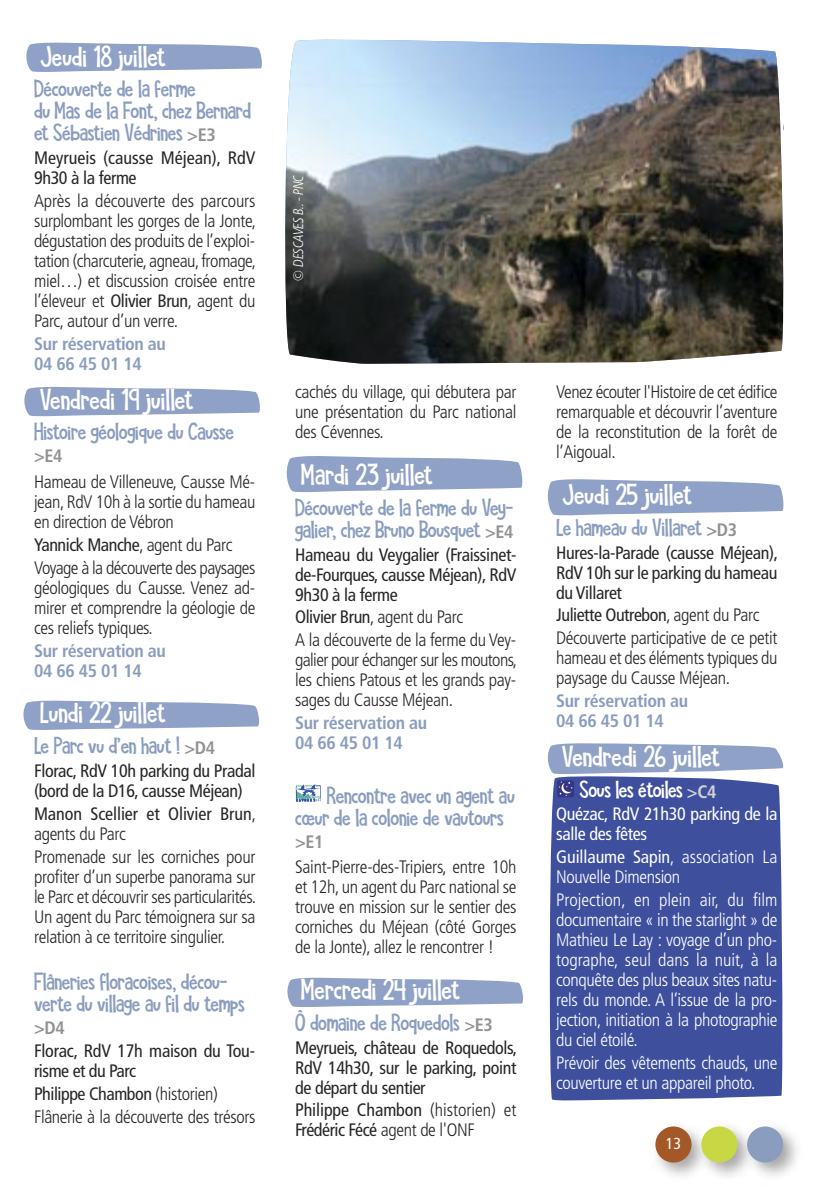
<style>
.page{position:relative;width:840px;height:1191px;background:#fff}
.page>*{position:absolute;margin:0;border:0;box-sizing:border-box;transform-origin:0 0}
.t1{font:22px "KG She Persisted";color:#fff}
.t2{font:300 condensed 18px/20px "Frutiger LT Std";letter-spacing:-.02em;color:#272526;text-align:justify}
.t3{font:condensed 18px/20px "Frutiger LT Std";letter-spacing:-.02em;color:#272526}
.t4{font:300 condensed 18px/20px "Frutiger LT Std";letter-spacing:-.02em;color:#fff}
.t5{font:18px/22px "KG She Persisted";letter-spacing:-.02em;color:#8a9dbf}
.t6{font:700 condensed 18px/20px "Frutiger LT Std";letter-spacing:-.02em;color:#8a9dbf}
.t7{font:condensed 18px/20px "Frutiger LT Std";letter-spacing:-.02em;color:#fff}
.t8{font:condensed 18px/20px "Frutiger LT Std";color:#272526}
.t9{font:18px "KG She Persisted";letter-spacing:-.02em;color:#fff}
.t10{font:condensed 16px "Frutiger LT Std";color:#fff}
.t11{font:italic 300 condensed 14px "Frutiger Neue LTW1 G";letter-spacing:-.01em;color:#fff}
.s1{font-family:"Frutiger LT Std";font-weight:700;font-stretch:condensed;color:#939293}
.s2{font-weight:400}
.s3{font-weight:300}
.s4{font-family:"Frutiger LT Std";font-weight:700;font-stretch:condensed;color:#d4d3d4}
</style>
<div class="page">
<svg style="left:23px;top:700px;width:236px;height:30px;background:#9eaece"></svg>
<div style="left:549px;top:776px;width:234px;height:325px;background:#3e4f9e"></div>
<svg style="left:26px;top:42px;width:236px;height:30px;background:#9eaece"></svg>
<svg style="left:24px;top:386px;width:236px;height:31px;background:#a2b1cf"></svg>
<svg style="left:286px;top:456px;width:237px;height:37px;background:#9faece"></svg>
<svg style="left:287px;top:977px;width:236px;height:30px;background:#9eaece"></svg>
<svg style="left:547px;top:479px;width:237px;height:37px;background:#9faece"></svg>
<svg style="left:547px;top:743px;width:237px;height:31px;background:#9faece"></svg>
<svg style="left:295px;top:784px;width:25px;height:18px"></svg>
<div style="left:557px;top:780px;width:16px;height:17px;background:#343585;border-radius:2px"></div>
<svg style="left:559px;top:781px;width:13px;height:15px"></svg>
<img style="left:655px;top:1126px;width:142px;height:51px">
<div style="left:746px;top:1126px;width:36px;height:36px;background:#8a9dbf;border-radius:50%"></div>
<div style="left:701px;top:1126px;width:36px;height:36px;background:#c8d845;border-radius:50%"></div>
<div style="left:655px;top:1126px;width:36px;height:36px;background:#a55827;border-radius:50%"></div>
<img style="left:285px;top:40px;width:499px;height:324px">
<p class="t1" style="left:40px;top:46px;width:127px">Jeudi 18 juillet</p>
<p class="t5" style="left:34px;top:80px;width:218px">Découverte de la ferme<br>du Mas de la Font, chez Bernard et Sébastien Védrines <span class="s1">&gt;E3</span></p>
<p class="t8" style="left:34px;top:149px;width:223px">Meyrueis (causse Méjean), RdV<br>9h30 à la ferme</p>
<p class="t2" style="left:34px;top:192px;width:223px">Après la découverte des parcours surplombant les gorges de la Jonte, dégustation des produits de l’exploi&shy;tation (charcuterie, agneau, fromage, miel…) et discussion croisée entre l’éleveur et <span class="s2">Olivier Brun</span>, agent du Parc, autour d’un verre.</p>
<p class="t6" style="left:34px;top:335px;width:133px">Sur réservation au<br>04 66 45 01 14</p>
<p class="t1" style="left:40px;top:389px;width:155px">Vendredi 19 juillet</p>
<p class="t5" style="left:34px;top:423px;width:201px">Histoire géologique du Causse <span class="s1">&gt;E4</span></p>
<p class="t2" style="left:34px;top:473px;width:223px">Hameau de Villeneuve, Causse Mé&shy;jean, RdV 10h à la sortie du hameau en direction de Vébron</p>
<p class="t3" style="left:34px;top:536px;width:200px">Yannick Manche<span class="s3">, agent du Parc</span></p>
<p class="t2" style="left:34px;top:559px;width:223px">Voyage à la découverte des paysages géologiques du Causse. Venez ad&shy;mirer et comprendre la géologie de ces reliefs typiques.</p>
<p class="t6" style="left:34px;top:642px;width:133px">Sur réservation au<br>04 66 45 01 14</p>
<p class="t1" style="left:40px;top:703px;width:127px">Lundi 22 juillet</p>
<p class="t5" style="left:34px;top:736px;width:183px">Le Parc vu d’en haut ! <span class="s1">&gt;D4</span></p>
<p class="t3" style="left:34px;top:762px;width:223px">Florac, RdV 10h parking du Pradal (bord de la D16, causse Méjean)</p>
<p class="t3" style="left:34px;top:805px;width:223px">Manon Scellier et Olivier Brun<span class="s3">, agents du Parc</span></p>
<p class="t2" style="left:34px;top:847px;width:223px">Promenade sur les corniches pour profiter d’un superbe panorama sur le Parc et découvrir ses particularités.<br>Un agent du Parc témoignera sur sa relation à ce territoire singulier.</p>
<p class="t5" style="left:34px;top:972px;width:212px">Flâneries floracoises, décou&shy;verte du village au fil du temps <span class="s1">&gt;D4</span></p>
<p class="t3" style="left:34px;top:1042px;width:222px">Florac, RdV 17h maison du Tou&shy;risme et du Parc</p>
<p class="t3" style="left:34px;top:1085px;width:185px">Philippe Chambon <span class="s3">(historien)</span></p>
<p class="t2" style="left:34px;top:1108px;width:223px">Flânerie à la découverte des trésors</p>
<p class="t11" style="left:290px;top:282px;width:108px;rotate:-90deg">© DESCAVES B.. - PNC</p>
<p class="t2" style="left:295px;top:383px;width:223px">cachés du village, qui débutera par une présentation du Parc national des Cévennes.</p>
<p class="t1" style="left:300px;top:465px;width:133px">Mardi 23 juillet</p>
<p class="t5" style="left:295px;top:498px;width:220px">Découverte de la ferme du Vey&shy;galier, chez Bruno Bousquet <span class="s1">&gt;E4</span></p>
<p class="t3" style="left:295px;top:546px;width:223px;text-align:justify">Hameau du Veygalier (Fraissinet&shy;de-Fourques, causse Méjean), RdV 9h30 à la ferme</p>
<p class="t2" style="left:295px;top:608px;width:169px"><span class="s2">Olivier Brun</span>, agent du Parc</p>
<p class="t2" style="left:295px;top:631px;width:223px">A la découverte de la ferme du Vey&shy;galier pour échanger sur les moutons, les chiens Patous et les grands pay&shy;sages du Causse Méjean.</p>
<p class="t6" style="left:295px;top:714px;width:133px">Sur réservation au<br>04 66 45 01 14</p>
<p class="t5" style="left:295px;top:786px;width:221px;text-indent:32px">Rencontre avec un agent au cœur de la colonie de vautours <span class="s1">&gt;E1</span></p>
<p class="t2" style="left:295px;top:858px;width:223px">Saint-Pierre-des-Tripiers, entre 10h et 12h, un agent du Parc national se trouve en mission sur le sentier des corniches du Méjean (côté Gorges de la Jonte), allez le rencontrer !</p>
<p class="t1" style="left:300px;top:980px;width:161px">Mercredi 24 juillet</p>
<p class="t5" style="left:295px;top:1013px;width:199px">Ô domaine de Roquedols <span class="s1">&gt;E3</span></p>
<p class="t3" style="left:295px;top:1038px;width:223px;text-align:justify">Meyrueis, château de Roquedols, RdV 14h30, sur le parking, point de départ du sentier</p>
<p class="t3" style="left:295px;top:1101px;width:223px">Philippe Chambon <span class="s3">(historien) et<br></span>Frédéric Fécé <span class="s3">agent de l'ONF</span></p>
<p class="t2" style="left:556px;top:383px;width:223px">Venez écouter l'Histoire de cet édifice remarquable et découvrir l’aventure de la reconstitution de la forêt de l’Aigoual.</p>
<p class="t1" style="left:561px;top:485px;width:131px">Jeudi 25 juillet</p>
<p class="t5" style="left:556px;top:518px;width:182px">Le hameau du Villaret <span class="s1">&gt;D3</span></p>
<p class="t3" style="left:556px;top:544px;width:223px;text-align:justify">Hures-la-Parade (causse Méjean), RdV 10h sur le parking du hameau du Villaret</p>
<p class="t3" style="left:556px;top:606px;width:204px">Juliette Outrebon<span class="s3">, agent du Parc</span></p>
<p class="t2" style="left:556px;top:629px;width:223px">Découverte participative de ce petit hameau et des éléments typiques du paysage du Causse Méjean.</p>
<p class="t6" style="left:556px;top:692px;width:133px">Sur réservation au<br>04 66 45 01 14</p>
<p class="t1" style="left:561px;top:747px;width:160px">Vendredi 26 juillet</p>
<p class="t9" style="left:579px;top:781px;width:138px">Sous les étoiles <span class="s4">&gt;C4</span></p>
<p class="t7" style="left:556px;top:805px;width:223px">Quézac, RdV 21h30 parking de la salle des fêtes</p>
<p class="t4" style="left:556px;top:848px;width:223px"><span class="s2">Guillaume Sapin</span>, association La<br>Nouvelle Dimension</p>
<p class="t4" style="left:556px;top:891px;width:223px;text-align:justify">Projection, en plein air, du film documentaire « in the starlight » de Mathieu Le Lay : voyage d’un pho&shy;tographe, seul dans la nuit, à la conquête des plus beaux sites natu&shy;rels du monde. A l’issue de la pro&shy;jection, initiation à la photographie du ciel étoilé.</p>
<p class="t4" style="left:556px;top:1054px;width:223px">Prévoir des vêtements chauds, une couverture et un appareil photo.</p>
<p class="t10" style="left:665px;top:1136px;width:17px">13</p>
</div>
